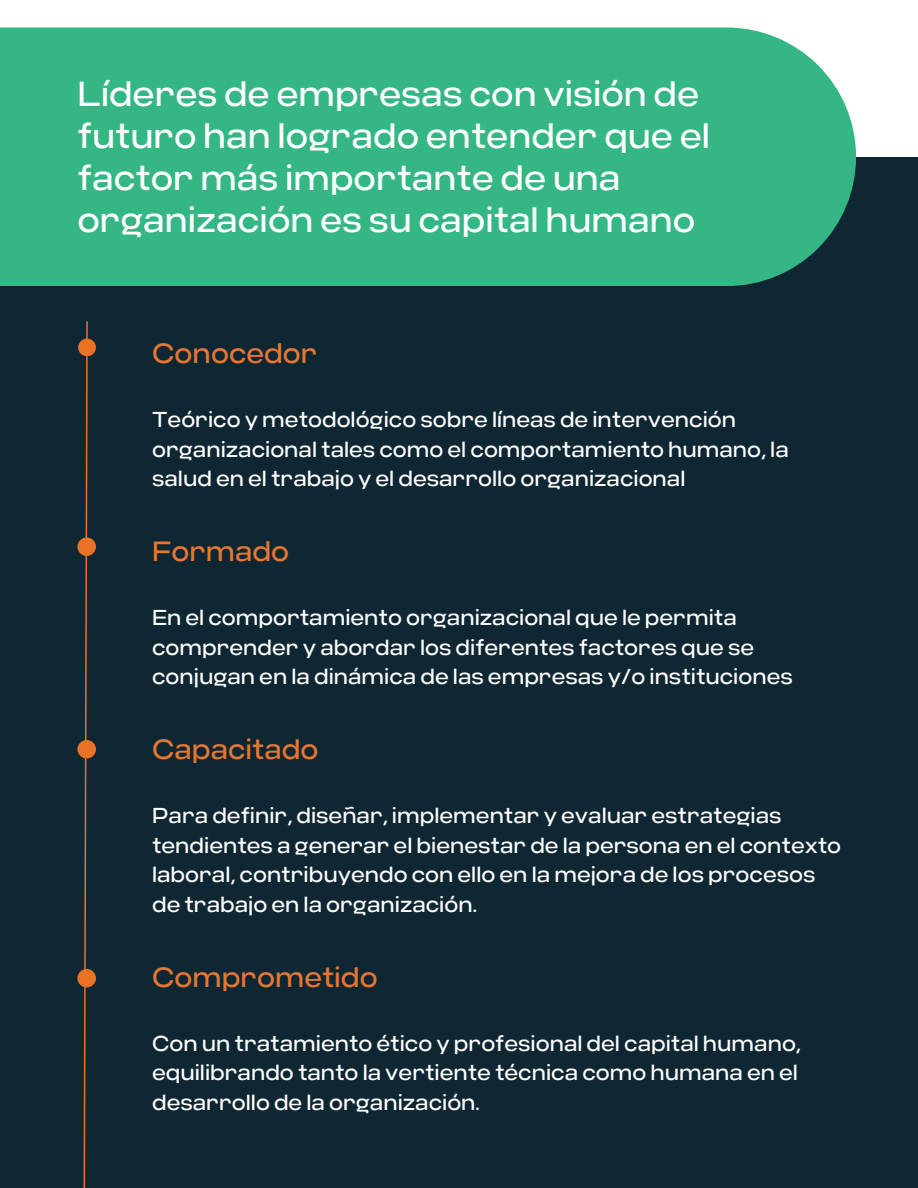
<style>
.page{position:relative;width:918px;height:1188px;background:#fff}
.page>*{position:absolute;margin:0;border:0;box-sizing:border-box;transform-origin:0 0}
.t1{font:34.8px/42px "Criteria CF";color:#fff}
.t2{font:27.8px "Criteria CF";color:#e77730}
.t3{font:21.6px/29.6px "Criteria CF";color:#fff}
</style>
<div class="page">
<div style="left:0;top:157px;width:918px;height:1031px;background:#0f2733"></div>
<div style="left:0;top:28px;width:855px;height:258px;background:#34b785"></div>
<svg style="left:83px;top:321px;width:6px;height:867px"></svg>
<div style="left:78px;top:339px;width:18px;height:17px;background:#eb7225;border-radius:50%"></div>
<div style="left:77px;top:537px;width:19px;height:19px;background:#eb7225;border-radius:50%"></div>
<div style="left:77px;top:740px;width:19px;height:19px;background:#eb7225;border-radius:50%"></div>
<div style="left:77px;top:969px;width:19px;height:19px;background:#eb7225;border-radius:50%"></div>
<h1 class="t1" style="left:77px;top:73px;width:634px">Líderes de empresas con visión de futuro han logrado entender que el factor más importante de una organización es su capital humano</h1>
<p class="t2" style="left:152px;top:337px;width:167px">Conocedor</p>
<p class="t3" style="left:152px;top:405px;width:638px">Teórico y metodológico sobre líneas de intervención organizacional tales como el comportamiento humano, la salud en el trabajo y el desarrollo organizacional</p>
<p class="t2" style="left:152px;top:535px;width:139px">Formado</p>
<p class="t3" style="left:152px;top:603px;width:642px">En el comportamiento organizacional que le permita comprender y abordar los diferentes factores que se conjugan en la dinámica de las empresas y/o instituciones</p>
<p class="t2" style="left:152px;top:733px;width:168px">Capacitado</p>
<p class="t3" style="left:152px;top:801px;width:690px">Para definir, diseñar, implementar y evaluar estrategias tendientes a generar el bienestar de la persona en el contexto laboral, contribuyendo con ello en la mejora de los procesos de trabajo en la organización.</p>
<p class="t2" style="left:152px;top:960px;width:227px">Comprometido</p>
<p class="t3" style="left:152px;top:1029px;width:650px">Con un tratamiento ético y profesional del capital humano, equilibrando tanto la vertiente técnica como humana en el desarrollo de la organización.</p>
</div>
